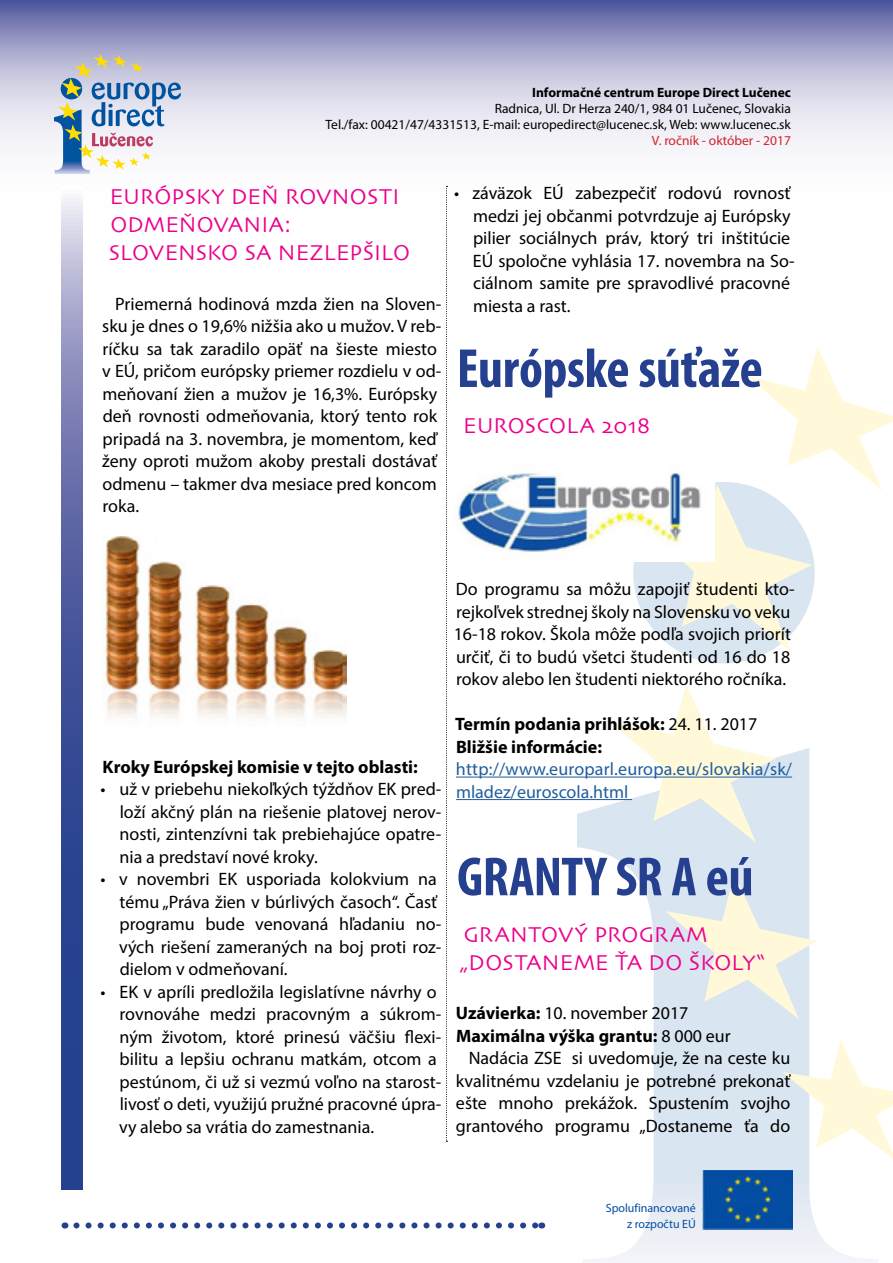
<style>
.page{position:relative;width:893px;height:1263px;background:#fff}
.page>*{position:absolute;margin:0;border:0;box-sizing:border-box;transform-origin:0 0}
.t1{font:700 condensed 55.5px "Myriad Pro";letter-spacing:-.01em;color:#25408f}
.t2{font:22.5px/28.2px "Skia";letter-spacing:.005em;color:#ec008c}
.t3{font:18px/22.5px "Myriad Pro";color:#000}
.t4{font:700 18px/22.5px "Myriad Pro";color:#000}
.t5{font:18px/22.5px "Myriad Pro";letter-spacing:.01em;color:#215e9e}
.t6{font:13.5px/15.8px "Myriad Pro";color:#000;text-align:right}
.t7{font:700 13.5px "Myriad Pro";color:#000}
.t8{font:13.5px "Myriad Pro";color:#d2232a}
.t9{font:12px/15.8px "Myriad Pro";color:#034da2;text-align:right}
.s1{font-weight:400}
.s2{font-weight:700}
</style>
<div class="page">
<img style="left:577px;top:562px;width:301px;height:701px">
<svg style="left:782px;top:1040px;width:111px;height:121px"></svg>
<svg style="left:637px;top:347px;width:256px;height:305px"></svg>
<svg style="left:665px;top:874px;width:152px;height:145px"></svg>
<svg style="left:611px;top:684px;width:165px;height:158px"></svg>
<svg style="left:0;top:0;width:893px;height:261px"></svg>
<img style="left:54px;top:78px;width:36px;height:96px">
<svg style="left:58px;top:54px;width:123px;height:116px"></svg>
<svg style="left:76px;top:1222px;width:459px;height:6px"></svg>
<svg style="left:62px;top:186px;width:21px;height:1003px"></svg>
<img style="left:703px;top:1170px;width:90px;height:59px">
<hr style="left:456px;top:777px;width:336px;height:1px;background:#215e9e">
<hr style="left:456px;top:799px;width:176px;height:1px;background:#215e9e">
<svg style="left:446px;top:186px;width:1px;height:956px"></svg>
<img style="left:102px;top:536px;width:245px;height:183px">
<img style="left:458px;top:463px;width:256px;height:98px">
<p class="t7" style="left:532px;top:84px;width:260px">Informačné centrum Europe Direct Lučenec</p>
<p class="t6" style="left:325px;top:100px;width:467px">Radnica, Ul. Dr Herza 240/1, 984 01 Lučenec, Slovakia<br>Tel./fax: 00421/47/4331513, E-mail: europedirect@lucenec.sk, Web: www.lucenec.sk</p>
<p class="t8" style="left:652px;top:132px;width:141px">V. ročník - október - 2017</p>
<p class="t2" style="left:109px;top:184px;width:303px">EURÓPSKY DEŇ ROVNOSTI<br>ODMEŇOVANIA:<br>SLOVENSKO SA NEZLEPŠILO</p>
<p class="t3" style="left:102px;top:292px;width:341px;text-indent:13px">Priemerná hodinová mzda žien na Sloven&shy;sku je dnes o 19,6% nižšia ako u mužov. V reb&shy;ríčku sa tak zaradilo opäť na šieste miesto v EÚ, pričom európsky priemer rozdielu v od&shy;meňovaní žien a mužov je 16,3%. Európsky deň rovnosti odmeňovania, ktorý tento rok pripadá na 3. novembra, je momentom, keď ženy oproti mužom akoby prestali dostávať odmenu – takmer dva mesiace pred koncom roka.</p>
<p class="t3" style="left:473px;top:182px;width:323px;text-indent:-19px">• záväzok EÚ zabezpečiť rodovú rovnosť medzi jej občanmi potvrdzuje aj Európsky pilier sociálnych práv, ktorý tri inštitúcie EÚ spoločne vyhlásia 17. novembra na So&shy;ciálnom samite pre spravodlivé pracovné miesta a rast.</p>
<h1 class="t1" style="left:457px;top:334px;width:307px">Európske súťaže</h1>
<p class="t2" style="left:463px;top:413px;width:188px">EUROSCOLA 2018</p>
<p class="t4" style="left:103px;top:755px;width:317px">Kroky Európskej komisie v tejto oblasti:</p>
<p class="t3" style="left:120px;top:777px;width:323px;text-align:justify;text-indent:-19px">• už v priebehu niekoľkých týždňov EK pred&shy;loží akčný plán na riešenie platovej nerov&shy;nosti, zintenzívni tak prebiehajúce opatre&shy;nia a predstaví nové kroky.</p>
<p class="t3" style="left:119px;top:867px;width:324px;text-indent:-19px">• v novembri EK usporiada kolokvium na tému „Práva žien v búrlivých časoch“. Časť programu bude venovaná hľadaniu no&shy;vých riešení zameraných na boj proti roz&shy;dielom v odmeňovaní.</p>
<p class="t3" style="left:119px;top:980px;width:324px;text-indent:-19px">• EK v apríli predložila legislatívne návrhy o rovnováhe medzi pracovným a súkrom&shy;ným životom, ktoré prinesú väčšiu flexi&shy;bilitu a lepšiu ochranu matkám, otcom a pestúnom, či už si vezmú voľno na starost&shy;livosť o deti, využijú pružné pracovné úpra&shy;vy alebo sa vrátia do zamestnania.</p>
<p class="t3" style="left:454px;top:578px;width:343px">Do programu sa môžu zapojiť študenti kto&shy;rejkoľvek strednej školy na Slovensku vo veku 16-18 rokov. Škola môže podľa svojich priorít určiť, či to budú všetci študenti od 16 do 18 rokov alebo len študenti niektorého ročníka.</p>
<p class="t4" style="left:455px;top:712px;width:304px">Termín podania prihlášok: <span class="s1">24. 11. 2017<br></span>Bližšie informácie:</p>
<p class="t5" style="left:456px;top:758px;width:338px">http://www.europarl.europa.eu/slovakia/sk/ mladez/euroscola.html</p>
<h1 class="t1" style="left:457px;top:842px;width:298px">GRANTY SR A eú</h1>
<p class="t2" style="left:460px;top:922px;width:307px">GRANTOVÝ PROGRAM „DOSTANEME ŤA DO ŠKOLY“</p>
<p class="t3" style="left:456px;top:1002px;width:234px"><span class="s2">Uzávierka:</span> 10. november 2017</p>
<p class="t4" style="left:456px;top:1024px;width:276px">Maximálna výška grantu: <span class="s1">8 000 eur</span></p>
<p class="t3" style="left:469px;top:1047px;width:323px">Nadácia ZSE si uvedomuje, že na ceste ku</p>
<p class="t3" style="left:456px;top:1069px;width:336px">kvalitnému vzdelaniu je potrebné prekonať</p>
<p class="t3" style="left:456px;top:1092px;width:336px">ešte mnoho prekážok. Spustením svojho</p>
<p class="t3" style="left:456px;top:1114px;width:336px">grantového programu „Dostaneme ťa do</p>
<p class="t9" style="left:606px;top:1200px;width:92px">Spolufinancované z rozpočtu EÚ</p>
</div>
